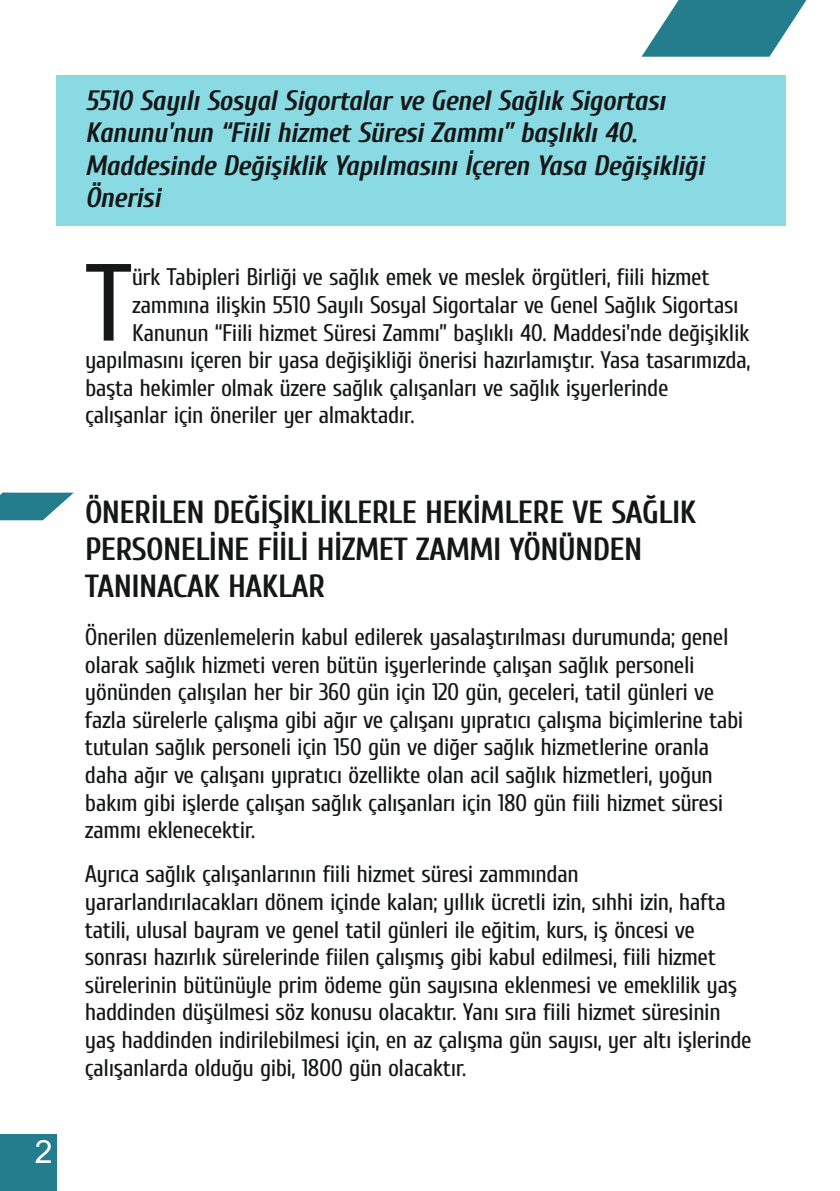
<style>
.page{position:relative;width:840px;height:1191px;background:#fff}
.page>*{position:absolute;margin:0;border:0;box-sizing:border-box;transform-origin:0 0}
.t1{font:109.4px "Cuprum";color:#151616}
.t2{font:700 32px/37px "Cuprum";letter-spacing:-.02em;color:#151616}
.t3{font:32px "Arial";color:#fff}
.t4{font:italic 700 28px/32.4px "Cuprum";letter-spacing:-.02em;color:#151616}
.t5{font:24px/27.6px "Cuprum";letter-spacing:-.02em;color:#151616}
</style>
<div class="page">
<div style="left:57px;top:76px;width:728px;height:150px;background:#8adae4"></div>
<svg style="left:641px;top:0;width:166px;height:57px"></svg>
<div style="left:0;top:1134px;width:57px;height:57px;background:#237d8d"></div>
<svg style="left:0;top:492px;width:74px;height:28px"></svg>
<h2 class="t3" style="left:35px;top:1139px;width:19px">2</h2>
<p class="t4" style="left:85px;top:85px;width:620px">5510 Sayılı Sosyal Sigortalar ve Genel Sağlık Sigortası Kanunu'nun “Fiili hizmet Süresi Zammı” başlıklı 40.<br>Maddesinde Değişiklik Yapılmasını İçeren Yasa Değişikliği Önerisi</p>
<h1 class="t1" style="left:85px;top:243px;width:49px">T</h1>
<p class="t5" style="left:132px;top:264px;width:579px">ürk Tabipleri Birliği ve sağlık emek ve meslek örgütleri, fiili hizmet</p>
<p class="t5" style="left:132px;top:291px;width:607px">zammına ilişkin 5510 Sayılı Sosyal Sigortalar ve Genel Sağlık Sigortası</p>
<p class="t5" style="left:132px;top:319px;width:618px">Kanunun “Fiili hizmet Süresi Zammı” başlıklı 40. Maddesi'nde değişiklik</p>
<p class="t5" style="left:85px;top:347px;width:666px">yapılmasını içeren bir yasa değişikliği önerisi hazırlamıştır. Yasa tasarımızda,</p>
<p class="t5" style="left:85px;top:374px;width:584px">başta hekimler olmak üzere sağlık çalışanları ve sağlık işyerlerinde</p>
<p class="t5" style="left:85px;top:402px;width:331px">çalışanlar için öneriler yer almaktadır.</p>
<h2 class="t2" style="left:85px;top:495px;width:612px">ÖNERİLEN DEĞİŞİKLİKLERLE HEKİMLERE VE SAĞLIK<br>PERSONELİNE FİİLİ HİZMET ZAMMI YÖNÜNDEN<br>TANINACAK HAKLAR</h2>
<p class="t5" style="left:85px;top:623px;width:659px">Önerilen düzenlemelerin kabul edilerek yasalaştırılması durumunda; genel olarak sağlık hizmeti veren bütün işyerlerinde çalışan sağlık personeli yönünden çalışılan her bir 360 gün için 120 gün, geceleri, tatil günleri ve fazla sürelerle çalışma gibi ağır ve çalışanı yıpratıcı çalışma biçimlerine tabi tutulan sağlık personeli için 150 gün ve diğer sağlık hizmetlerine oranla daha ağır ve çalışanı yıpratıcı özellikte olan acil sağlık hizmetleri, yoğun bakım gibi işlerde çalışan sağlık çalışanları için 180 gün fiili hizmet süresi zammı eklenecektir.</p>
<p class="t5" style="left:85px;top:861px;width:668px">Ayrıca sağlık çalışanlarının fiili hizmet süresi zammından yararlandırılacakları dönem içinde kalan; yıllık ücretli izin, sıhhi izin, hafta tatili, ulusal bayram ve genel tatil günleri ile eğitim, kurs, iş öncesi ve sonrası hazırlık sürelerinde fiilen çalışmış gibi kabul edilmesi, fiili hizmet sürelerinin bütünüyle prim ödeme gün sayısına eklenmesi ve emeklilik yaş haddinden düşülmesi söz konusu olacaktır. Yanı sıra fiili hizmet süresinin yaş haddinden indirilebilmesi için, en az çalışma gün sayısı, yer altı işlerinde çalışanlarda olduğu gibi, 1800 gün olacaktır.</p>
</div>
